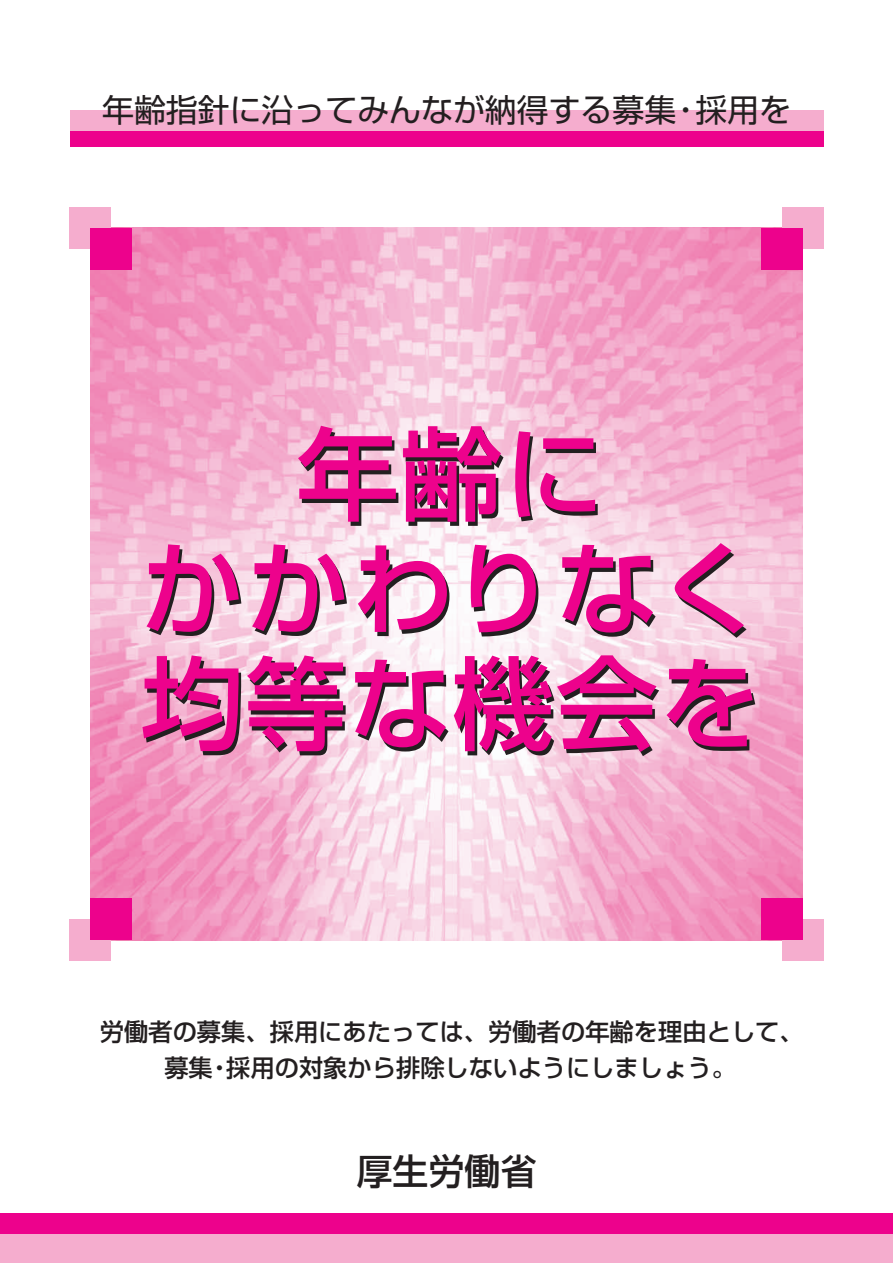
<style>
.page{position:relative;width:893px;height:1263px;background:#fff}
.page>*{position:absolute;margin:0;border:0;box-sizing:border-box;transform-origin:0 0}
.t1{font:500 101.55px/114.8px "Shin Go";letter-spacing:.02em;color:#ed028c;text-align:center}
.t2{font:500 36px "Shin Go";color:#231f20}
.t3{font:31.95px "Shin Go";color:#231f20}
.t4{font:500 24.3px/36.5px "Shin Go";color:#231f20;text-align:center}
</style>
<div class="page">
<img style="left:90px;top:228px;width:712px;height:712px">
<div style="left:0;top:1213px;width:893px;height:50px;background:#ed028c"></div>
<div style="left:70px;top:111px;width:754px;height:27px;background:#f5adce"></div>
<div style="left:70px;top:131px;width:754px;height:15px;background:#ed028c"></div>
<div style="left:0;top:1234px;width:893px;height:29px;background:#f5adce"></div>
<div style="left:70px;top:207px;width:41px;height:42px;background:#f5adce"></div>
<div style="left:782px;top:207px;width:42px;height:42px;background:#f5adce"></div>
<div style="left:90px;top:228px;width:42px;height:42px;background:#ed028c"></div>
<div style="left:761px;top:228px;width:41px;height:42px;background:#ed028c"></div>
<div style="left:70px;top:919px;width:41px;height:42px;background:#f5adce"></div>
<div style="left:782px;top:919px;width:42px;height:42px;background:#f5adce"></div>
<div style="left:90px;top:898px;width:42px;height:42px;background:#ed028c"></div>
<div style="left:761px;top:898px;width:41px;height:42px;background:#ed028c"></div>
<h3 class="t3" style="left:102px;top:89px;width:690px">年齢指針に沿ってみんなが納得する募集・採用を</h3>
<h1 class="t1" style="left:142px;top:412px;width:621px">年齢に<br>かかわりなく均等な機会を</h1>
<p class="t4" style="left:100px;top:1012px;width:705px">労働者の募集、採用にあたっては、労働者の年齢を理由として、募集・採用の対象から排除しないようにしましょう。</p>
<h2 class="t2" style="left:357px;top:1147px;width:182px">厚生労働省</h2>
</div>
